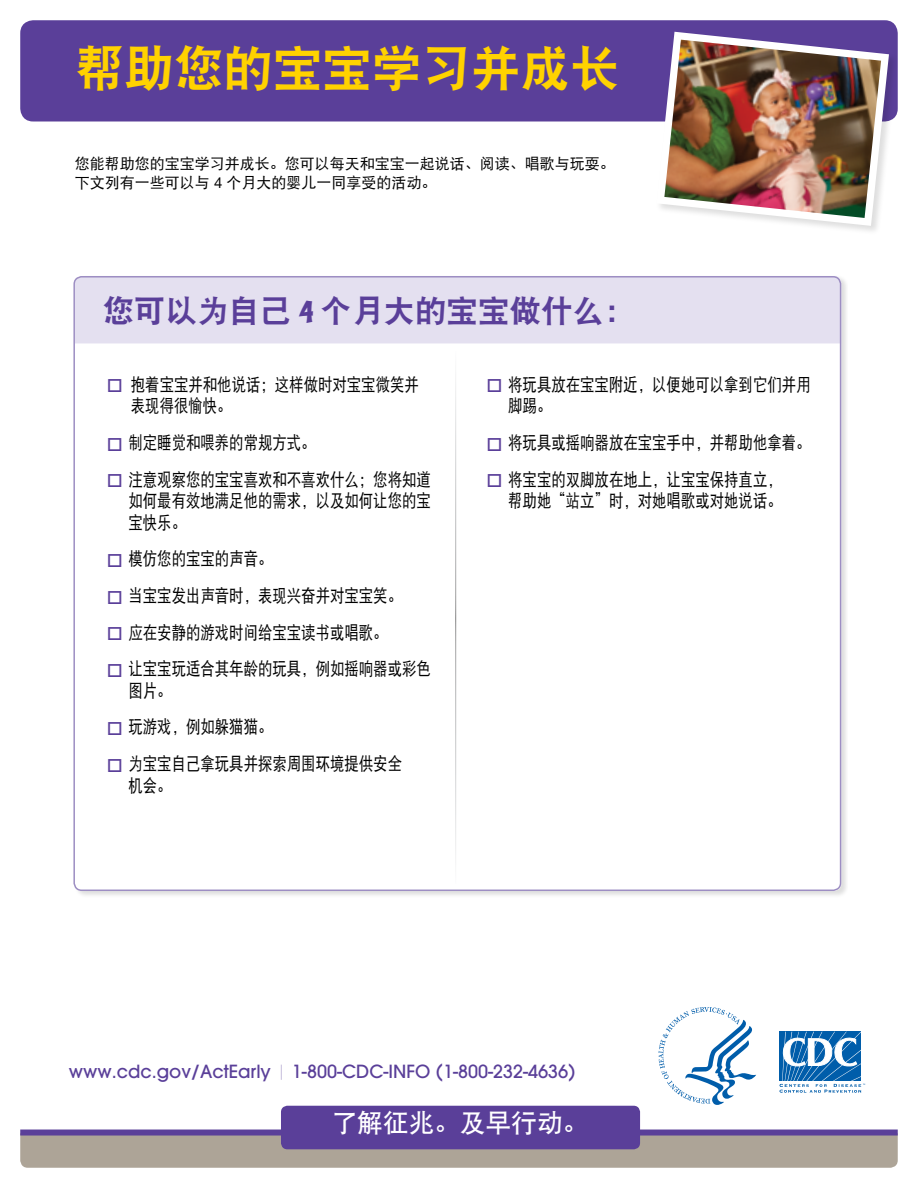
<style>
.page{position:relative;width:918px;height:1188px;background:#fff}
.page>*{position:absolute;margin:0;border:0;box-sizing:border-box;transform-origin:0 0}
.t1{font:49.5px "DFP Hei W9";color:#ffd200}
.t2{font:31.5px "DFP Hei W9";color:#5a3f99}
.t3{font:25.65px "DFP Hei W7";color:#fff}
.t4{font:18px/21.6px "DFP Hei W5";color:#000;scale:.8 1}
.t5{font:500 18px "Avant Garde";color:#5a3f99}
.t6{font:15px "DFP Hei W5";color:#000}
.s1{font-family:"Helvetica Neue"}
.s2{font-family:"Coop";font-weight:800}
.s3{color:#5a3f99}
.s4{font-weight:200;color:#9d8ec3}
</style>
<div class="page">
<div style="left:74px;top:275px;width:774px;height:623px;background:#000;opacity:.13"></div>
<div style="left:75px;top:276px;width:766px;height:615px;background:#fff;border-radius:8px"></div>
<div style="left:75px;top:276px;width:766px;height:67px;background:#e4e0f0"></div>
<div style="left:20px;top:20px;width:878px;height:102px;background:#5a3f99;border-radius:13px"></div>
<div style="left:656px;top:31px;width:243px;height:204px;background:#000;opacity:.13"></div>
<svg style="left:656px;top:32px;width:233px;height:194px"></svg>
<img style="left:664px;top:40px;width:217px;height:178px">
<div style="left:20px;top:1136px;width:878px;height:32px;background:#ada497"></div>
<div style="left:20px;top:1130px;width:878px;height:6px;background:#5a3f99"></div>
<div style="left:281px;top:1106px;width:359px;height:43px;background:#5a3f99;border-radius:6px"></div>
<svg style="left:779px;top:1031px;width:82px;height:1px"></svg>
<svg style="left:779px;top:1032px;width:86px;height:61px"></svg>
<svg style="left:658px;top:1007px;width:98px;height:98px"></svg>
<p class="t1" style="left:75px;top:44px;width:546px">帮助您的宝宝学习并成长</p>
<p class="t6" style="left:75px;top:156px;width:541px">您能帮助您的宝宝学习并成长。您可以每天和宝宝一起说话、阅读、唱歌与玩耍。</p>
<p class="t6" style="left:75px;top:175px;width:363px">下文列有一些可以与 <span class="s1">4</span> 个月大的婴儿一同享受的活动。</p>
<p class="t2" style="left:103px;top:295px;width:534px">您可以为自己 <span class="s2">4</span> 个月大的宝宝做什么：</p>
<p class="t4" style="left:131px;top:374px;width:362px;text-indent:-24px"><span class="s3">□</span> 抱着宝宝并和他说话；这样做时对宝宝微笑并表现得很愉快。</p>
<p class="t4" style="left:107px;top:432px;width:262px"><span class="s3">□</span> 制定睡觉和喂养的常规方式。</p>
<p class="t4" style="left:129px;top:468px;width:379px;text-align:justify;text-indent:-22px"><span class="s3">□</span> 注意观察您的宝宝喜欢和不喜欢什么；您将知道如何最有效地满足他的需求，以及如何让您的宝宝快乐。</p>
<p class="t4" style="left:107px;top:548px;width:208px"><span class="s3">□</span> 模仿您的宝宝的声音。</p>
<p class="t4" style="left:107px;top:585px;width:370px"><span class="s3">□</span> 当宝宝发出声音时，表现兴奋并对宝宝笑。</p>
<p class="t4" style="left:107px;top:621px;width:352px"><span class="s3">□</span> 应在安静的游戏时间给宝宝读书或唱歌。</p>
<p class="t4" style="left:129px;top:658px;width:379px;text-indent:-22px"><span class="s3">□</span> 让宝宝玩适合其年龄的玩具，例如摇响器或彩色图片。</p>
<p class="t4" style="left:107px;top:716px;width:208px"><span class="s3">□</span> 玩游戏，例如躲猫猫。</p>
<p class="t4" style="left:129px;top:753px;width:343px;text-indent:-22px"><span class="s3">□</span> 为宝宝自己拿玩具并探索周围环境提供安全机会。</p>
<p class="t4" style="left:508px;top:374px;width:379px;text-indent:-22px"><span class="s3">□</span> 将玩具放在宝宝附近，以便她可以拿到它们并用脚踢。</p>
<p class="t4" style="left:487px;top:432px;width:406px"><span class="s3">□</span> 将玩具或摇响器放在宝宝手中，并帮助他拿着。</p>
<p class="t4" style="left:487px;top:468px;width:371px;text-align:right"><span class="s3">□</span> 将宝宝的双脚放在地上，让宝宝保持直立，帮助她“站立”时，对她唱歌或对她说话。</p>
<p class="t5" style="left:69px;top:1061px;width:508px">www.cdc.gov/ActEarly <span class="s4">|</span> 1-800-CDC-INFO (1-800-232-4636)</p>
<p class="t3" style="left:332px;top:1110px;width:258px">了解征兆。及早行动。</p>
</div>
